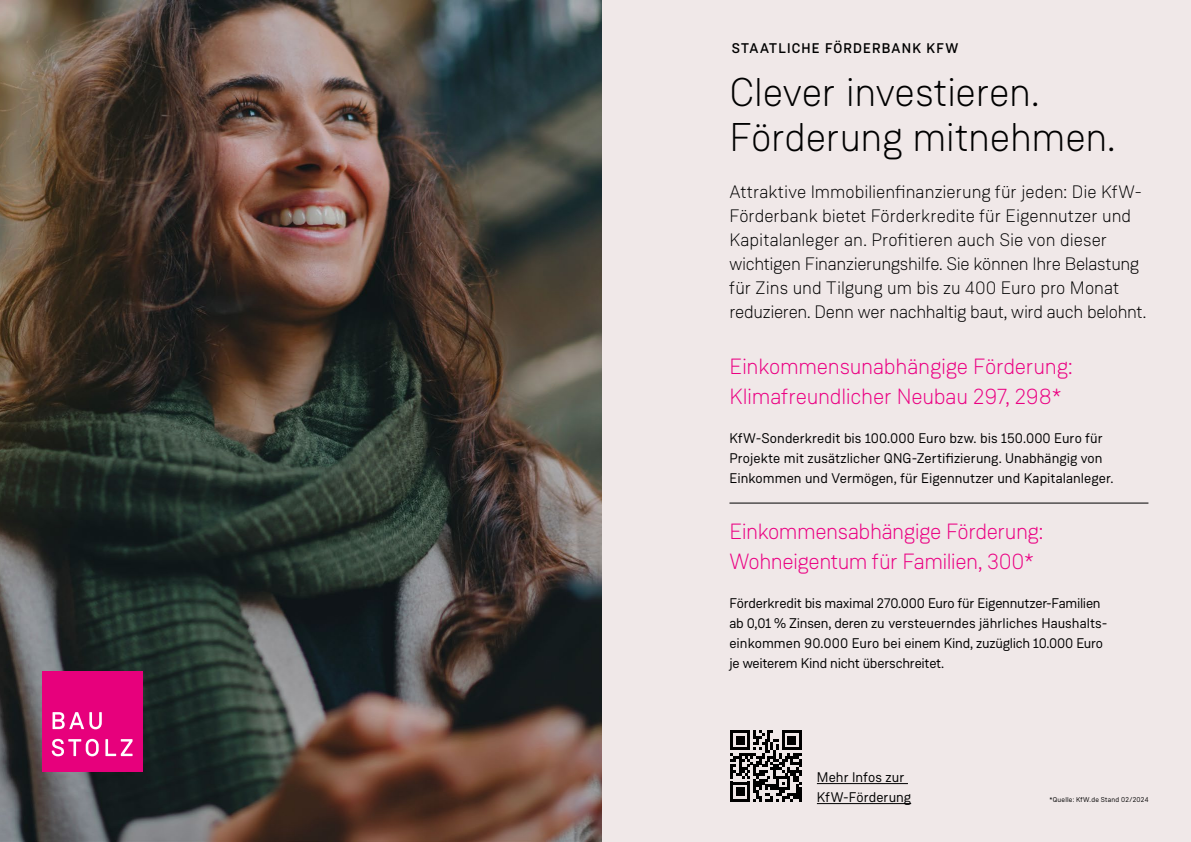
<style>
.page{position:relative;width:1191px;height:842px;background:#f0e8e8}
.page>*{position:absolute;margin:0;border:0;box-sizing:border-box;transform-origin:0 0}
.t1{font:300 40px/45px "Weissenhof Grotesk";letter-spacing:-.01em;color:#000}
.t2{font:300 22px/30px "Weissenhof Grotesk";letter-spacing:-.015em;color:#eb0082}
.t3{font:300 18px/24px "Weissenhof Grotesk";letter-spacing:-.005em;color:#000}
.t4{font:14px/20px "Weissenhof Grotesk";color:#000}
.t5{font:500 14px "Weissenhof Grotesk";letter-spacing:.08em;color:#000}
.t6{font:7px "Weissenhof Grotesk";letter-spacing:.03em;color:#000}
</style>
<div class="page">
<img style="left:0;top:0;width:601px;height:842px">
<div style="left:43px;top:671px;width:100px;height:100px;background:#e7007c"></div>
<svg style="left:52px;top:712px;width:81px;height:44px"></svg>
<hr style="left:729px;top:503px;width:419px;height:1px;background:#000">
<hr style="left:817px;top:783px;width:91px;height:1px;background:#000">
<hr style="left:817px;top:803px;width:94px;height:1px;background:#000">
<svg style="left:730px;top:730px;width:71px;height:72px"></svg>
<p class="t5" style="left:731px;top:40px;width:228px">STAATLICHE FÖRDERBANK KFW</p>
<h1 class="t1" style="left:729px;top:69px;width:387px">Clever investieren.<br>Förderung mitnehmen.</h1>
<p class="t3" style="left:729px;top:180px;width:418px">Attraktive Immobilienfinanzierung für jeden: Die KfW-Förderbank bietet Förderkredite für Eigennutzer und Kapitalanleger an. Profitieren auch Sie von dieser wichtigen Finanzierungshilfe. Sie können Ihre Belastung für Zins und Tilgung um bis zu 400 Euro pro Monat reduzieren. Denn wer nachhaltig baut, wird auch belohnt.</p>
<h2 class="t2" style="left:729px;top:352px;width:345px">Einkommensunabhängige Förderung:<br>Klimafreundlicher Neubau 297, 298*</h2>
<p class="t4" style="left:729px;top:428px;width:385px">KfW-Sonderkredit bis 100.000 Euro bzw. bis 150.000 Euro für<br>Projekte mit zusätzlicher QNG-Zertifizierung. Unabhängig von<br>Einkommen und Vermögen, für Eigennutzer und Kapitalanleger.</p>
<h2 class="t2" style="left:729px;top:517px;width:315px">Einkommensabhängige Förderung:<br>Wohneigentum für Familien, 300*</h2>
<p class="t4" style="left:729px;top:593px;width:379px">Förderkredit bis maximal 270.000 Euro für Eigennutzer-Familien ab 0,01 % Zinsen, deren zu versteuerndes jährliches Haushalts&shy;einkommen 90.000 Euro bei einem Kind, zuzüglich 10.000 Euro je weiterem Kind nicht überschreitet.</p>
<p class="t4" style="left:817px;top:767px;width:96px">Mehr Infos zur<br>KfW-Förderung</p>
<p class="t6" style="left:1049px;top:795px;width:100px">*Quelle: KfW.de Stand 02/2024</p>
</div>
